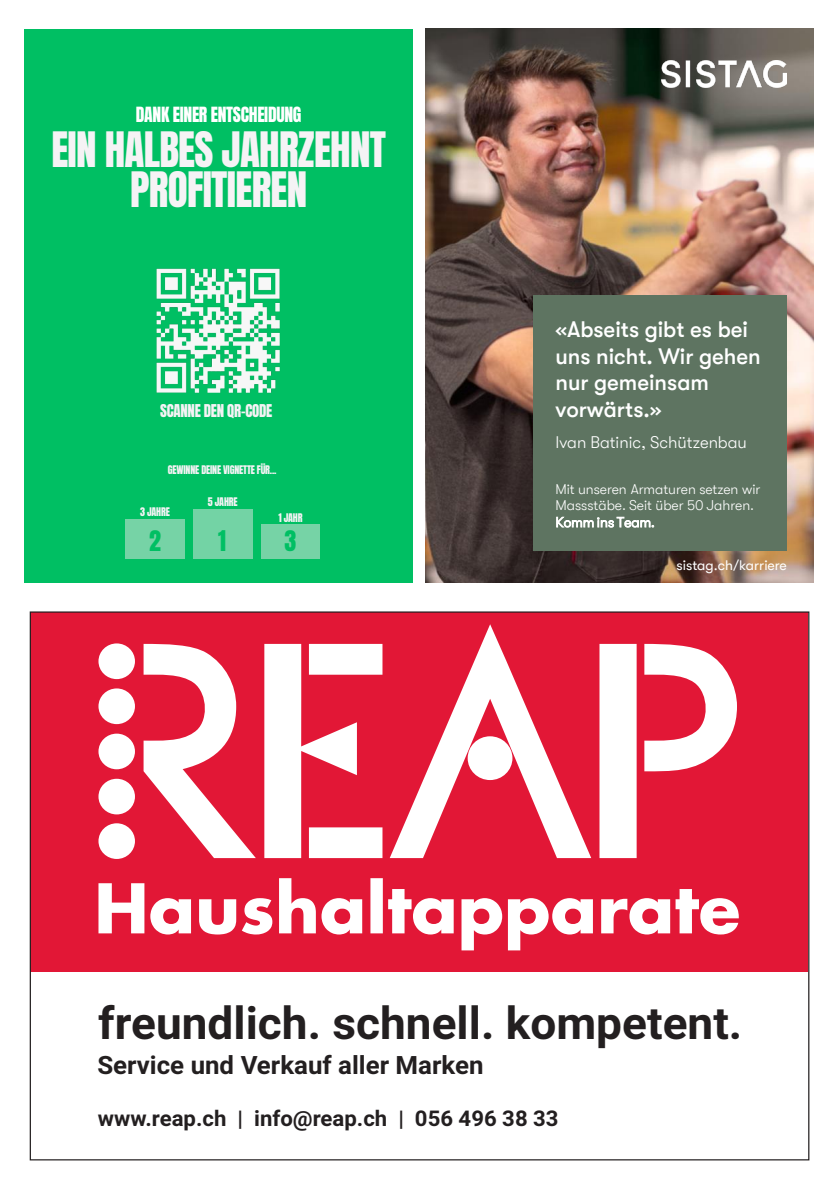
<style>
.page{position:relative;width:840px;height:1191px;background:#fff}
.page>*{position:absolute;margin:0;border:0;box-sizing:border-box;transform-origin:0 0}
.t1{font:700 45px "Roboto";color:#231f20}
.t2{font:41.4px/40.2px "Anton";letter-spacing:-.02em;color:#f5f3f5;text-align:center}
.t3{font:700 25.2px "Roboto";color:#231f20}
.t4{font:24.2px "Anton";color:#00bf63}
.t5{font:500 22.4px/26.8px "GT Walsheim";color:#fff}
.t6{font:700 21.6px "Roboto";color:#231f20}
.t7{font:17.8px "Anton";letter-spacing:-.02em;color:#fff}
.t8{font:300 16.8px "GT Walsheim";letter-spacing:-.005em;color:#fff}
.t9{font:15px "Anton";letter-spacing:-.02em;color:#f5f3f5}
.t10{font:300 14px/16.8px "GT Walsheim";letter-spacing:-.005em;color:#fff}
.t11{font:14px "GT Walsheim";letter-spacing:-.005em;color:#fff}
.t12{font:10.2px "Anton";letter-spacing:-.02em;color:#f5f3f5}
</style>
<div class="page">
<div style="left:30px;top:612px;width:777px;height:360px;background:#e21736"></div>
<svg style="left:98px;top:878px;width:640px;height:72px"></svg>
<svg style="left:264px;top:644px;width:118px;height:214px"></svg>
<svg style="left:599px;top:644px;width:137px;height:214px"></svg>
<svg style="left:389px;top:624px;width:202px;height:234px"></svg>
<div style="left:467px;top:736px;width:45px;height:44px;background:#fff;border-radius:50%"></div>
<div style="left:98px;top:823px;width:37px;height:36px;background:#fff;border-radius:50%"></div>
<div style="left:98px;top:643px;width:37px;height:36px;background:#fff;border-radius:50%"></div>
<div style="left:98px;top:688px;width:37px;height:36px;background:#fff;border-radius:50%"></div>
<div style="left:98px;top:778px;width:37px;height:36px;background:#fff;border-radius:50%"></div>
<div style="left:98px;top:733px;width:37px;height:36px;background:#fff;border-radius:50%"></div>
<svg style="left:143px;top:644px;width:113px;height:214px"></svg>
<div style="left:25px;top:29px;width:387px;height:554px;background:#00bf63"></div>
<img style="left:156px;top:268px;width:124px;height:125px">
<div style="left:125px;top:519px;width:59px;height:40px;background:#76d3a6"></div>
<div style="left:193px;top:510px;width:59px;height:49px;background:#73d3a5"></div>
<div style="left:261px;top:525px;width:59px;height:34px;background:#76d3a6"></div>
<img style="left:425px;top:28px;width:387px;height:554px">
<div style="left:532px;top:295px;width:254px;height:255px;background:#5e7461"></div>
<img style="left:661px;top:60px;width:125px;height:27px">
<p class="t7" style="left:136px;top:106px;width:167px">DANK EINER ENTSCHEIDUNG</p>
<p class="t2" style="left:51px;top:133px;width:336px">EIN HALBES JAHRZEHNT<br>PROFITIEREN</p>
<p class="t9" style="left:160px;top:403px;width:114px">SCANNE DEN QR-CODE</p>
<p class="t12" style="left:168px;top:464px;width:110px">GEWINNE DEINE VIGNETTE FÜR...</p>
<p class="t12" style="left:140px;top:506px;width:31px">3 JAHRE</p>
<p class="t12" style="left:208px;top:496px;width:31px">5 JAHRE</p>
<p class="t12" style="left:278px;top:512px;width:26px">1 JAHR</p>
<p class="t4" style="left:149px;top:528px;width:13px">2</p>
<p class="t4" style="left:284px;top:528px;width:13px">3</p>
<p class="t4" style="left:218px;top:528px;width:9px">1</p>
<p class="t5" style="left:555px;top:315px;width:207px">«Abseits gibt es bei uns nicht. Wir gehen nur gemeinsam vorwärts.»</p>
<p class="t8" style="left:555px;top:433px;width:193px">Ivan Batinic, Schützenbau</p>
<p class="t10" style="left:555px;top:480px;width:206px">Mit unseren Armaturen setzen wir<br>Massstäbe. Seit über 50 Jahren.<br>Komm ins Team.</p>
<p class="t11" style="left:676px;top:557px;width:112px">sistag.ch/karriere</p>
<p class="t1" style="left:98px;top:991px;width:645px">freundlich. schnell. kompetent.</p>
<p class="t3" style="left:97px;top:1047px;width:387px">Service und Verkauf aller Marken</p>
<p class="t6" style="left:98px;top:1103px;width:462px">www.reap.ch | info@reap.ch | 056 496 38 33</p>
</div>
